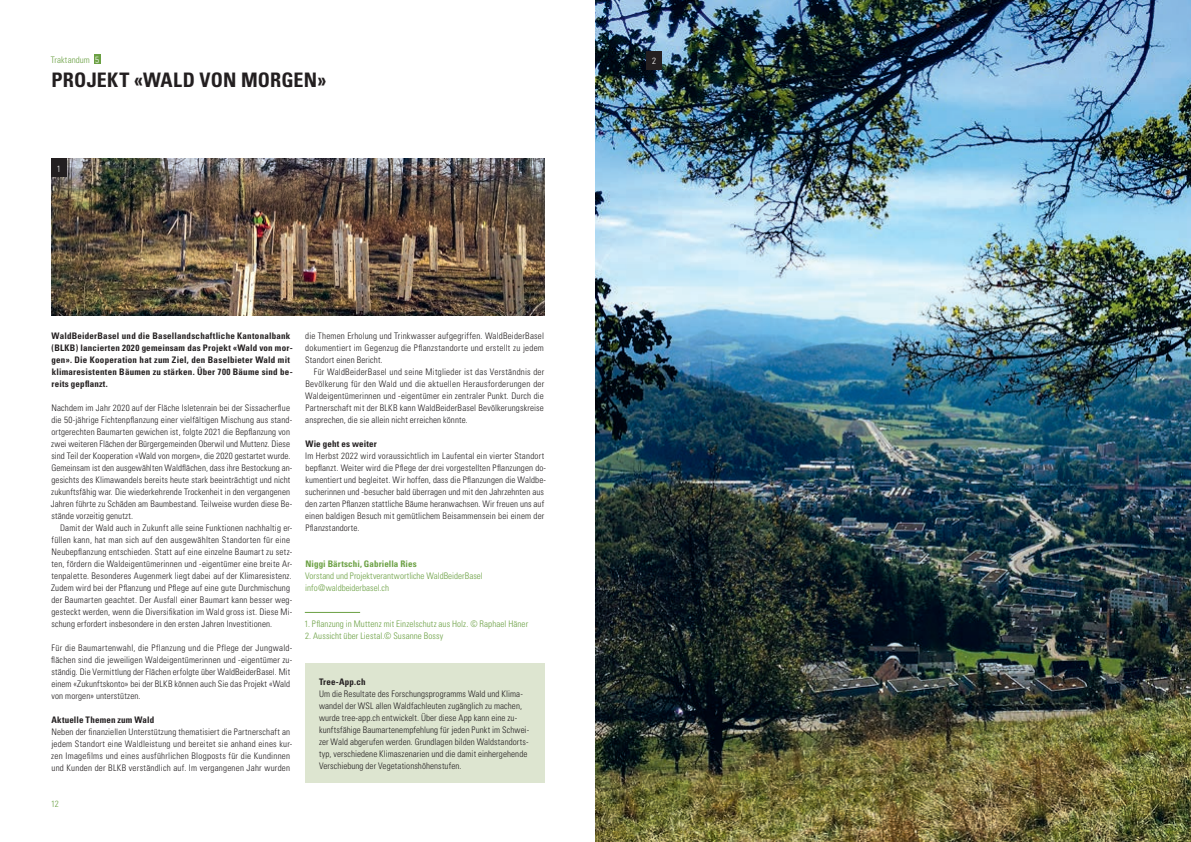
<style>
.page{position:relative;width:1191px;height:842px;background:#fff}
.page>*{position:absolute;margin:0;border:0;box-sizing:border-box;transform-origin:0 0}
.t1{font:700 condensed 20px "Univers";letter-spacing:.01em;color:#231f20}
.t2{font:300 condensed 9px/12px "Univers";letter-spacing:.015em;color:#231f20}
.t3{font:700 condensed 9px/12px "Univers";letter-spacing:.025em;color:#231f20}
.t4{font:300 condensed 9px/12px "Univers";letter-spacing:.005em;color:#6ba043}
.t5{font:700 condensed 9px "Univers";letter-spacing:.01em;color:#6ba043}
.t6{font:300 condensed 9px "Univers";color:#fff}
.s1{color:#fff}
</style>
<div class="page">
<img style="left:595px;top:0;width:596px;height:842px">
<div style="left:94px;top:54px;width:7px;height:10px;background:#6ba043"></div>
<hr style="left:305px;top:612px;width:55px;height:1px;background:#6ba043">
<img style="left:51px;top:159px;width:493px;height:156px">
<div style="left:305px;top:664px;width:239px;height:119px;background:#dde5d0"></div>
<div style="left:51px;top:159px;width:15px;height:18px;background:#231f20"></div>
<div style="left:646px;top:51px;width:16px;height:18px;background:#231f20"></div>
<p class="t4" style="left:51px;top:54px;width:50px">Traktandum <span class="s1">5</span></p>
<h1 class="t1" style="left:51px;top:68px;width:276px">PROJEKT «WALD VON MORGEN»</h1>
<p class="t6" style="left:57px;top:163px;width:5px">1</p>
<p class="t3" style="left:51px;top:330px;width:243px">WaldBeiderBasel und die Basellandschaftliche Kantonalbank (BLKB) lancierten 2020 gemeinsam das Projekt «Wald von mor&shy;gen». Die Kooperation hat zum Ziel, den Baselbieter Wald mit klimaresistenten Bäumen zu stärken. Über 700 Bäume sind be&shy;reits gepflanzt.</p>
<p class="t2" style="left:51px;top:402px;width:243px">Nachdem im Jahr 2020 auf der Fläche Isletenrain bei der Sissacherflue die 50-jährige Fichtenpflanzung einer vielfältigen Mischung aus stand&shy;ortgerechten Baumarten gewichen ist, folgte 2021 die Bepflanzung von zwei weiteren Flächen der Bürgergemeinden Oberwil und Muttenz. Diese sind Teil der Kooperation «Wald von morgen», die 2020 gestartet wurde.<br>Gemeinsam ist den ausgewählten Waldflächen, dass ihre Bestockung an&shy;gesichts des Klimawandels bereits heute stark beeinträchtigt und nicht zukunftsfähig war. Die wiederkehrende Trockenheit in den vergangenen Jahren führte zu Schäden am Baumbestand. Teilweise wurden diese Be&shy;stände vorzeitig genutzt.</p>
<p class="t2" style="left:51px;top:522px;width:243px;text-indent:9px">Damit der Wald auch in Zukunft alle seine Funktionen nachhaltig er&shy;füllen kann, hat man sich auf den ausgewählten Standorten für eine Neubepflanzung entschieden. Statt auf eine einzelne Baumart zu setz&shy;ten, fördern die Waldeigentümerinnen und -eigentümer eine breite Ar&shy;tenpalette. Besonderes Augenmerk liegt dabei auf der Klimaresistenz.<br>Zudem wird bei der Pflanzung und Pflege auf eine gute Durchmischung der Baumarten geachtet. Der Ausfall einer Baumart kann besser weg&shy;gesteckt werden, wenn die Diversifikation im Wald gross ist. Diese Mi&shy;schung erfordert insbesondere in den ersten Jahren Investitionen.</p>
<p class="t2" style="left:51px;top:642px;width:243px">Für die Baumartenwahl, die Pflanzung und die Pflege der Jungwald&shy;flächen sind die jeweiligen Waldeigentümerinnen und -eigentümer zu&shy;ständig. Die Vermittlung der Flächen erfolgte über WaldBeiderBasel. Mit einem «Zukunftskonto» bei der BLKB können auch Sie das Projekt «Wald von morgen» unterstützen.</p>
<p class="t3" style="left:51px;top:714px;width:104px">Aktuelle Themen zum Wald</p>
<p class="t2" style="left:51px;top:726px;width:242px">Neben der finanziellen Unterstützung thematisiert die Partnerschaft an jedem Standort eine Waldleistung und bereitet sie anhand eines kur&shy;zen Imagefilms und eines ausführlichen Blogposts für die Kundinnen und Kunden der BLKB verständlich auf. Im vergangenen Jahr wurden</p>
<p class="t4" style="left:51px;top:798px;width:9px">12</p>
<p class="t2" style="left:305px;top:330px;width:240px;text-align:justify">die Themen Erholung und Trinkwasser aufgegriffen. WaldBeiderBasel dokumentiert im Gegenzug die Pflanzstandorte und erstellt zu jedem Standort einen Bericht.</p>
<p class="t2" style="left:305px;top:366px;width:241px;text-align:justify;text-indent:9px">Für WaldBeiderBasel und seine Mitglieder ist das Verständnis der Bevölkerung für den Wald und die aktuellen Herausforderungen der Waldeigentümerinnen und -eigentümer ein zentraler Punkt. Durch die Partnerschaft mit der BLKB kann WaldBeiderBasel Bevölkerungskreise ansprechen, die sie allein nicht erreichen könnte.</p>
<p class="t3" style="left:305px;top:438px;width:73px">Wie geht es weiter</p>
<p class="t2" style="left:305px;top:450px;width:242px">Im Herbst 2022 wird voraussichtlich im Laufental ein vierter Standort bepflanzt. Weiter wird die Pflege der drei vorgestellten Pflanzungen do&shy;kumentiert und begleitet. Wir hoffen, dass die Pflanzungen die Waldbe&shy;sucherinnen und -besucher bald überragen und mit den Jahrzehnten aus den zarten Pflanzen stattliche Bäume heranwachsen. Wir freuen uns auf einen baldigen Besuch mit gemütlichem Beisammensein bei einem der Pflanzstandorte.</p>
<p class="t5" style="left:305px;top:558px;width:113px">Niggi Bärtschi, Gabriella Ries</p>
<p class="t4" style="left:305px;top:570px;width:179px">Vorstand und Projektverantwortliche WaldBeiderBasel info@waldbeiderbasel.ch</p>
<p class="t4" style="left:304px;top:618px;width:225px">1. Pflanzung in Muttenz mit Einzelschutz aus Holz. © Raphael Häner</p>
<p class="t4" style="left:305px;top:630px;width:140px">2. Aussicht über Liestal.© Susanne Bossy</p>
<p class="t3" style="left:319px;top:676px;width:48px">Tree-App.ch</p>
<p class="t2" style="left:319px;top:688px;width:212px">Um die Resultate des Forschungsprogramms Wald und Klima&shy;wandel der WSL allen Waldfachleuten zugänglich zu machen, wurde tree-app.ch entwickelt. Über diese App kann eine zu&shy;kunftsfähige Baumartenempfehlung für jeden Punkt im Schwei&shy;zer Wald abgerufen werden. Grundlagen bilden Waldstandorts&shy;typ, verschiedene Klimaszenarien und die damit einhergehende Verschiebung der Vegetationshöhenstufen.</p>
<p class="t6" style="left:652px;top:55px;width:5px">2</p>
</div>
